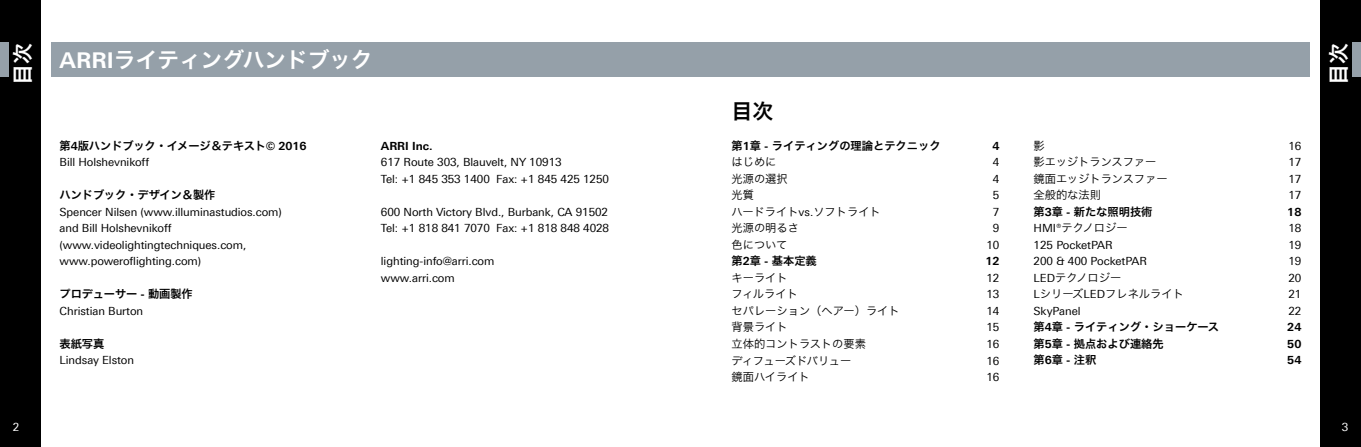
<style>
.page{position:relative;width:1361px;height:447px;background:#fff}
.page>*{position:absolute;margin:0;border:0;box-sizing:border-box;transform-origin:0 0}
.t1{font:21.75px "Hira Kaku Pro N W6";color:#fff}
.t2{font:21px "Hira Kaku Pro N W6";color:#fff}
.t3{font:21px "Hira Kaku Pro N W6";color:#000}
.t4{font:11.25px/16.5px "Linotype Univers 430";letter-spacing:-.005em;color:#000}
.t5{font:11.25px "Hira Kaku Pro N W3";color:#000}
.t6{font:11.25px "Hira Kaku Pro N W6";color:#000}
.t7{font:700 11.25px "Linotype Univers 630";color:#000}
.t8{font:11.25px "Hira Kaku Pro N W3";letter-spacing:-.03em;color:#000}
.t9{font:11.25px "Linotype Univers 430";color:#fff}
.s1{font-family:"Linotype Univers 630";font-weight:700}
.s2{font-family:"Linotype Univers 430"}
</style>
<div class="page">
<div style="left:1320px;top:0;width:41px;height:446px;background:#000"></div>
<div style="left:51px;top:43px;width:629px;height:34px;background:#95a0a9"></div>
<div style="left:680px;top:43px;width:630px;height:34px;background:#95a0a9"></div>
<div style="left:0;top:0;width:40px;height:446px;background:#000"></div>
<div style="left:1352px;top:43px;width:9px;height:34px;background:#95a0a9"></div>
<div style="left:0;top:43px;width:9px;height:34px;background:#95a0a9"></div>
<h2 class="t2" style="left:3px;top:85px;width:44px;rotate:-90deg">目次</h2>
<h2 class="t2" style="left:1319px;top:85px;width:44px;rotate:-90deg">目次</h2>
<h1 class="t1" style="left:60px;top:40px;width:314px"><span class="s1">ARRI</span>ライティングハンドブック</h1>
<p class="t6" style="left:60px;top:135px;width:248px">第<span class="s1">4</span>版ハンドブック・イメージ＆テキスト<span class="s1">© 2016</span></p>
<p class="t4" style="left:60px;top:154px;width:91px">Bill Holshevnikoff</p>
<p class="t6" style="left:60px;top:185px;width:157px">ハンドブック・デザイン＆製作</p>
<p class="t4" style="left:60px;top:203px;width:224px">Spencer Nilsen (www.illuminastudios.com) and Bill Holshevnikoff (www.videolightingtechniques.com, www.poweroflighting.com)</p>
<p class="t6" style="left:60px;top:284px;width:135px">プロデューサー <span class="s1">-</span> 動画製作</p>
<p class="t4" style="left:60px;top:302px;width:85px">Christian Burton</p>
<p class="t6" style="left:60px;top:333px;width:46px">表紙写真</p>
<p class="t4" style="left:60px;top:352px;width:76px">Lindsay Elston</p>
<p class="t7" style="left:381px;top:139px;width:53px">ARRI Inc.</p>
<p class="t4" style="left:381px;top:154px;width:230px">617 Route 303, Blauvelt, NY 10913<br>Tel: +1 845 353 1400 Fax: +1 845 425 1250</p>
<p class="t4" style="left:381px;top:203px;width:230px">600 North Victory Blvd., Burbank, CA 91502<br>Tel: +1 818 841 7070 Fax: +1 818 848 4028</p>
<p class="t4" style="left:381px;top:253px;width:115px">lighting-info@arri.com www.arri.com</p>
<h2 class="t3" style="left:731px;top:92px;width:43px">目次</h2>
<p class="t6" style="left:731px;top:135px;width:211px">第<span class="s1">1</span>章 <span class="s1">-</span> ライティングの理論とテクニック</p>
<p class="t7" style="left:992px;top:139px;width:9px">4</p>
<p class="t5" style="left:731px;top:152px;width:46px">はじめに</p>
<p class="t4" style="left:993px;top:154px;width:8px">4</p>
<p class="t5" style="left:731px;top:168px;width:58px">光源の選択</p>
<p class="t4" style="left:993px;top:170px;width:8px">4</p>
<p class="t5" style="left:731px;top:185px;width:24px">光質</p>
<p class="t4" style="left:993px;top:187px;width:8px">5</p>
<p class="t5" style="left:731px;top:201px;width:151px">ハードライト<span class="s2">vs.</span>ソフトライト</p>
<p class="t4" style="left:993px;top:203px;width:8px">7</p>
<p class="t5" style="left:731px;top:218px;width:69px">光源の明るさ</p>
<p class="t4" style="left:993px;top:220px;width:8px">9</p>
<p class="t5" style="left:731px;top:234px;width:57px">色について</p>
<p class="t4" style="left:986px;top:236px;width:15px">10</p>
<p class="t6" style="left:731px;top:251px;width:87px">第<span class="s1">2</span>章 <span class="s1">-</span> 基本定義</p>
<p class="t7" style="left:985px;top:254px;width:16px">12</p>
<p class="t5" style="left:731px;top:267px;width:58px">キーライト</p>
<p class="t4" style="left:986px;top:269px;width:15px">12</p>
<p class="t5" style="left:731px;top:284px;width:68px">フィルライト</p>
<p class="t4" style="left:986px;top:286px;width:15px">13</p>
<p class="t5" style="left:731px;top:300px;width:170px">セパレーション（ヘアー）ライト</p>
<p class="t4" style="left:986px;top:302px;width:15px">14</p>
<p class="t5" style="left:731px;top:317px;width:58px">背景ライト</p>
<p class="t4" style="left:986px;top:319px;width:15px">15</p>
<p class="t5" style="left:731px;top:333px;width:136px">立体的コントラストの要素</p>
<p class="t4" style="left:986px;top:335px;width:15px">16</p>
<p class="t8" style="left:731px;top:350px;width:121px">ディフューズドバリュー</p>
<p class="t4" style="left:986px;top:352px;width:15px">16</p>
<p class="t5" style="left:731px;top:366px;width:80px">鏡面ハイライト</p>
<p class="t4" style="left:986px;top:368px;width:15px">16</p>
<p class="t5" style="left:1033px;top:135px;width:13px">影</p>
<p class="t4" style="left:1288px;top:137px;width:15px">16</p>
<p class="t5" style="left:1033px;top:152px;width:124px">影エッジトランスファー</p>
<p class="t4" style="left:1288px;top:154px;width:15px">17</p>
<p class="t5" style="left:1033px;top:168px;width:136px">鏡面エッジトランスファー</p>
<p class="t4" style="left:1288px;top:170px;width:15px">17</p>
<p class="t5" style="left:1033px;top:185px;width:69px">全般的な法則</p>
<p class="t4" style="left:1288px;top:187px;width:15px">17</p>
<p class="t6" style="left:1033px;top:201px;width:121px">第<span class="s1">3</span>章 <span class="s1">-</span> 新たな照明技術</p>
<p class="t7" style="left:1287px;top:205px;width:16px">18</p>
<p class="t5" style="left:1033px;top:218px;width:96px"><span class="s2">HMI®</span>テクノロジー</p>
<p class="t4" style="left:1288px;top:220px;width:15px">18</p>
<p class="t4" style="left:1033px;top:236px;width:81px">125 PocketPAR</p>
<p class="t4" style="left:1288px;top:236px;width:15px">19</p>
<p class="t4" style="left:1033px;top:253px;width:115px">200 &amp; 400 PocketPAR</p>
<p class="t4" style="left:1288px;top:253px;width:15px">19</p>
<p class="t5" style="left:1033px;top:267px;width:89px"><span class="s2">LED</span>テクノロジー</p>
<p class="t4" style="left:1288px;top:269px;width:15px">20</p>
<p class="t5" style="left:1033px;top:284px;width:152px"><span class="s2">L</span>シリーズ<span class="s2">LED</span>フレネルライト</p>
<p class="t4" style="left:1288px;top:286px;width:15px">21</p>
<p class="t4" style="left:1033px;top:302px;width:49px">SkyPanel</p>
<p class="t4" style="left:1288px;top:302px;width:15px">22</p>
<p class="t6" style="left:1033px;top:317px;width:187px">第<span class="s1">4</span>章 <span class="s1">-</span> ライティング・ショーケース</p>
<p class="t7" style="left:1287px;top:320px;width:16px">24</p>
<p class="t6" style="left:1033px;top:333px;width:132px">第<span class="s1">5</span>章 <span class="s1">-</span> 拠点および連絡先</p>
<p class="t7" style="left:1287px;top:337px;width:16px">50</p>
<p class="t6" style="left:1033px;top:350px;width:64px">第<span class="s1">6</span>章 <span class="s1">-</span> 注釈</p>
<p class="t7" style="left:1287px;top:353px;width:16px">54</p>
<p class="t9" style="left:13px;top:420px;width:8px">2</p>
<p class="t9" style="left:1341px;top:420px;width:8px">3</p>
</div>
